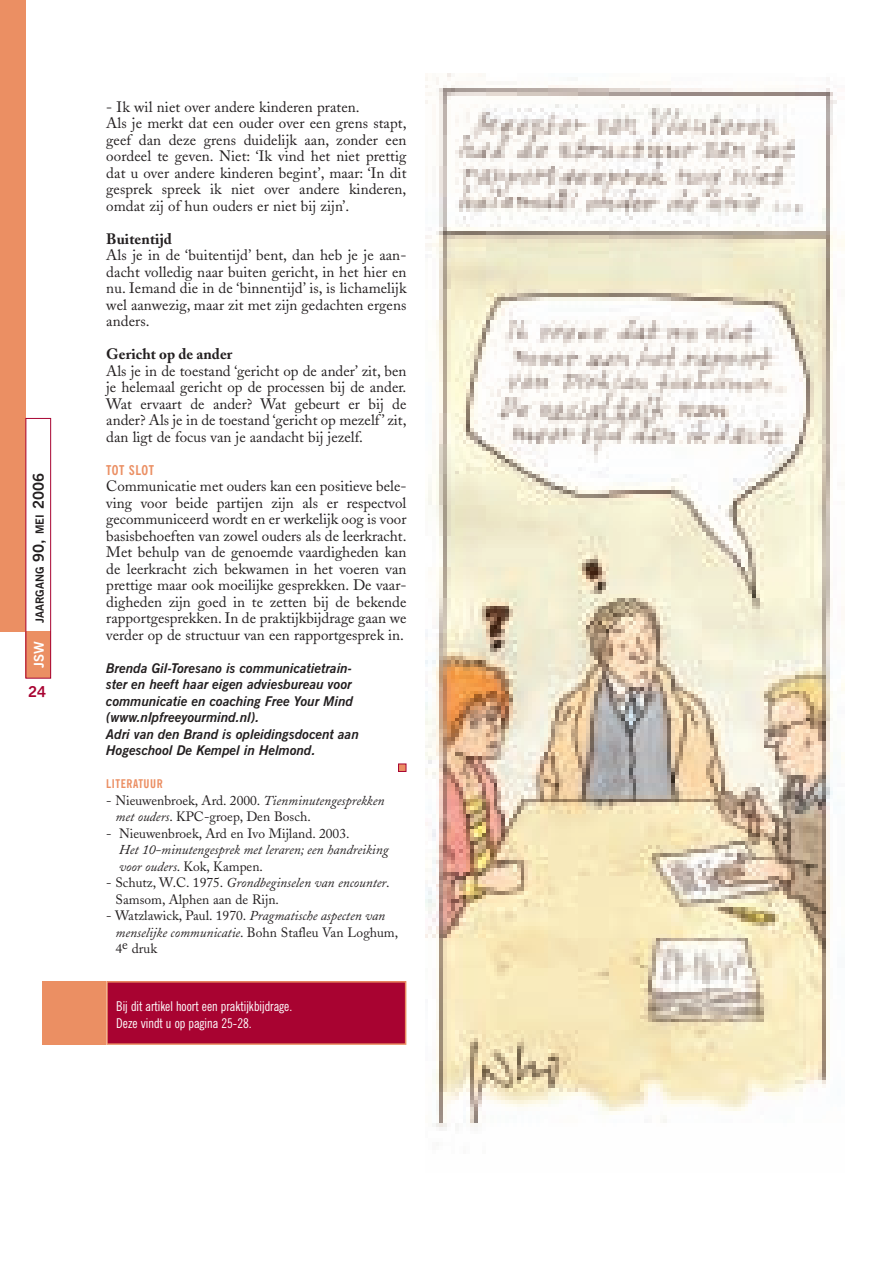
<style>
.page{position:relative;width:893px;height:1263px;background:#fff}
.page>*{position:absolute;margin:0;border:0;box-sizing:border-box;transform-origin:0 0}
.t1{font:15px/16.5px "Adobe Caslon";letter-spacing:.005em;color:#231f20;text-align:justify}
.t2{font:700 15px "Adobe Caslon";letter-spacing:.005em;color:#231f20}
.t3{font:700 15px "News Gothic BT";color:#a80331}
.t4{font:13.5px/16.5px "Adobe Caslon";color:#231f20}
.t5{font:italic 700 13.5px/16.5px "News Gothic BT";color:#231f20}
.t6{font:italic 13.5px/16.5px "Adobe Caslon";color:#231f20}
.t7{font:condensed 13.5px/16.5px "News Gothic BT";color:#fff}
.t8{font:700 condensed 13.5px "News Gothic BT";letter-spacing:.025em;color:#eb8f63}
.t9{font:700 13.5px "News Gothic BT";color:#fff}
.t10{font:700 condensed 12px "News Gothic BT";letter-spacing:.045em;color:#eb8f63}
.t11{font:700 11.25px "News Gothic BT";color:#231f20}
.s1{font-size:15px}
.s2{font-style:italic}
.s3{font-style:normal}
</style>
<div class="page">
<div style="left:0;top:0;width:26px;height:631px;background:#eb8f63"></div>
<div style="left:26px;top:631px;width:25px;height:47px;background:#eb8f63"></div>
<div style="left:26px;top:418px;width:25px;height:260px;border:1px solid #a80331"></div>
<div style="left:43px;top:981px;width:63px;height:64px;background:#eb8f63"></div>
<div style="left:107px;top:982px;width:299px;height:62px;background:#a80331"></div>
<div style="left:106px;top:981px;width:300px;height:64px;border:2px solid #eb8f63"></div>
<img style="left:425px;top:74px;width:419px;height:1057px">
<div style="left:398px;top:764px;width:8px;height:7px;background:#eb8f63"></div>
<div style="left:398px;top:764px;width:8px;height:8px;border:1px solid #a80331"></div>
<p class="t11" style="left:36px;top:623px;width:152px;rotate:-90deg">JAARGANG <span class="s1">90,</span> MEI <span class="s1">2006</span></p>
<p class="t9" style="left:34px;top:668px;width:28px;rotate:-90deg">JSW</p>
<p class="t3" style="left:28px;top:686px;width:20px">24</p>
<p class="t1" style="left:106px;top:100px;width:302px;text-align:left">- Ik wil niet over andere kinderen praten.<br>Als je merkt dat een ouder over een grens stapt, geef dan deze grens duidelijk aan, zonder een oordeel te geven. Niet: ‘Ik vind het niet prettig dat u over andere kinderen begint’, maar: ‘In dit gesprek spreek ik niet over andere kinderen, omdat zij of hun ouders er niet bij zijn’.</p>
<p class="t2" style="left:106px;top:233px;width:67px">Buitentijd</p>
<p class="t1" style="left:106px;top:249px;width:302px">Als je in de ‘buitentijd’ bent, dan heb je je aan&shy;dacht volledig naar buiten gericht, in het hier en nu. Iemand die in de ‘binnentijd’ is, is lichamelijk wel aanwezig, maar zit met zijn gedachten ergens anders.</p>
<p class="t2" style="left:106px;top:348px;width:127px">Gericht op de ander</p>
<p class="t1" style="left:106px;top:364px;width:302px">Als je in de toestand ‘gericht op de ander’ zit, ben je helemaal gericht op de processen bij de ander.<br>Wat ervaart de ander? Wat gebeurt er bij de ander? Als je in de toestand ‘gericht op mezelf ’ zit, dan ligt de focus van je aandacht bij jezelf.</p>
<p class="t8" style="left:106px;top:465px;width:49px">TOT SLOT</p>
<p class="t1" style="left:106px;top:480px;width:302px">Communicatie met ouders kan een positieve bele&shy;ving voor beide partijen zijn als er respectvol gecommuniceerd wordt en er werkelijk oog is voor basisbehoeften van zowel ouders als de leerkracht.<br>Met behulp van de genoemde vaardigheden kan de leerkracht zich bekwamen in het voeren van prettige maar ook moeilijke gesprekken. De vaar&shy;digheden zijn goed in te zetten bij de bekende rapportgesprekken. In de praktijkbijdrage gaan we verder op de structuur van een rapportgesprek in.</p>
<p class="t5" style="left:106px;top:661px;width:254px">Brenda Gil-Toresano is communicatietrain&shy;ster en heeft haar eigen adviesbureau voor communicatie en coaching Free Your Mind (www.nlpfreeyourmind.nl).<br>Adri van den Brand is opleidingsdocent aan Hogeschool De Kempel in Helmond.</p>
<p class="t10" style="left:106px;top:779px;width:58px">LITERATUUR</p>
<p class="t4" style="left:115px;top:794px;width:271px;text-indent:-9px">- Nieuwenbroek, Ard. 2000. <span class="s2">Tienminutengesprekken met ouders</span>. KPC-groep, Den Bosch.</p>
<p class="t4" style="left:106px;top:827px;width:245px">- Nieuwenbroek, Ard en Ivo Mijland. 2003.</p>
<p class="t6" style="left:119px;top:843px;width:271px">Het 10-minutengesprek met leraren; een handreiking voor ouders<span class="s3">. Kok, Kampen.</span></p>
<p class="t4" style="left:115px;top:876px;width:276px;text-indent:-9px">- Schutz, W.C. 1975. <span class="s2">Grondbeginselen van encounter</span>.<br>Samsom, Alphen aan de Rijn.</p>
<p class="t4" style="left:115px;top:909px;width:284px;text-indent:-9px">- Watzlawick, Paul. 1970. <span class="s2">Pragmatische aspecten van menselijke communicatie</span>. Bohn Stafleu Van Loghum,<br>4e druk</p>
<p class="t7" style="left:116px;top:999px;width:177px">Bij dit artikel hoort een praktijkbijdrage.<br>Deze vindt u op pagina 25-28.</p>
</div>
